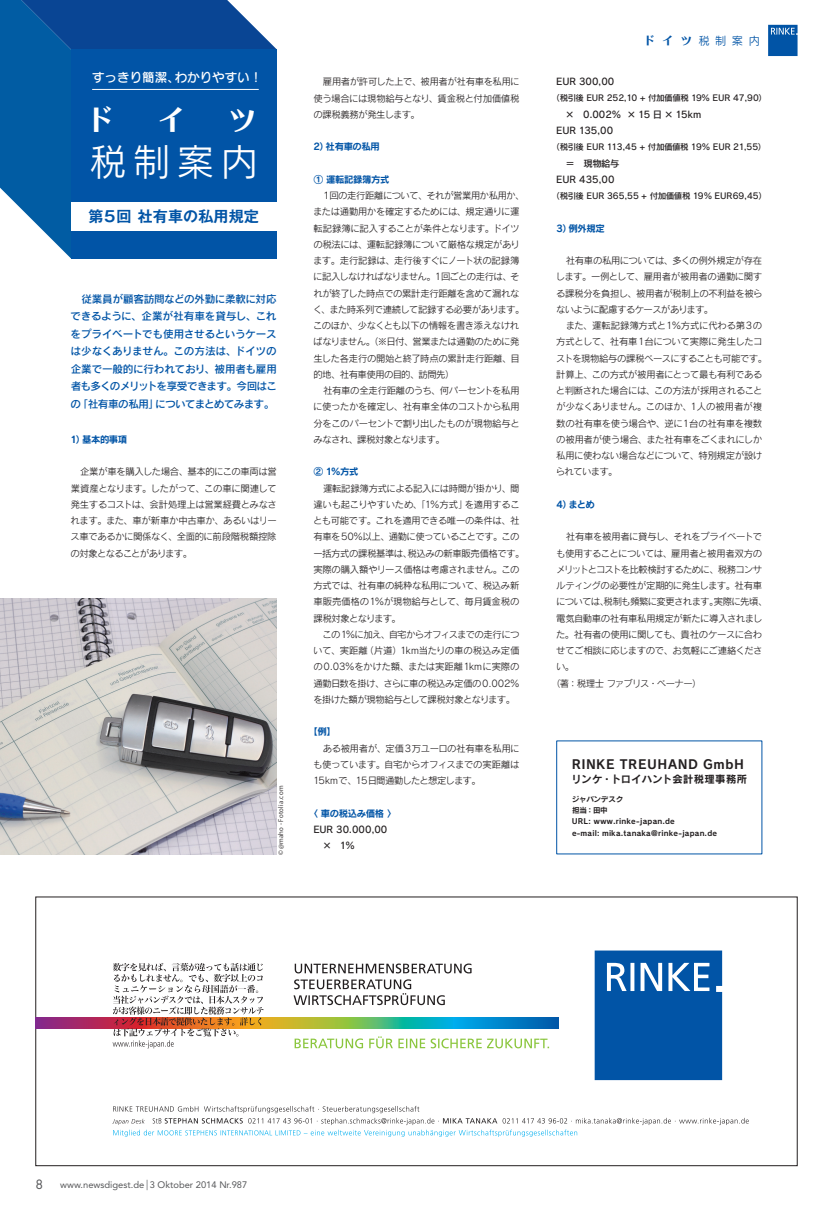
<style>
.page{position:relative;width:833px;height:1205px;background:#fff}
.page>*{position:absolute;margin:0;border:0;box-sizing:border-box;transform-origin:0 0}
.t1{font:37.5px "Rodin CID M";color:#fff}
.t2{font:31.25px "Chiaro CID B";color:#fff}
.t3{font:700 15px "Gothic MB101 Pro De";letter-spacing:.01em;color:#0154a6}
.body{font:12.5px "Rodin CID B";letter-spacing:.045em;color:#231f20}
.t4{font:12.5px "Seurat CID DB";color:#fff}
.t5{font:12.5px "Futura";color:#57585a}
.t6{font:11.25px "Rodin CID M";color:#0154a6}
.header_body{font:10.62px/17.5px "Rodin CID DB";letter-spacing:-.065em;color:#0154a6;text-align:justify}
.body-2{font:10.25px "Rodin CID B";letter-spacing:.035em;color:#231f20}
.body-3{font:9.38px/16.2px "Rodin CID M";letter-spacing:-.045em;color:#231f20;text-align:justify}
.body-4{font:9.38px "Rodin CID DB";color:#231f20}
.komidashi{font:9.38px "Rodin CID B";letter-spacing:-.04em;color:#0154a6}
.t7{font:9.38px "Avenir";color:#57585a}
.body-5{font:8.5px "Rodin CID DB";letter-spacing:-.04em;color:#231f20}
.body-6{font:7.5px "Rodin CID B";letter-spacing:.025em;color:#231f20}
.body-7{font:7.5px "Rodin CID B";letter-spacing:-.035em;color:#231f20}
.subhead{font:6.25px "Koz Go Pro";letter-spacing:.05em;color:#231f20}
.s1{font-family:"Chiaro CID B";font-size:12.5px}
</style>
<div class="page">
<svg style="left:0;top:0;width:71px;height:258px;fill:#015ca3"></svg>
<svg style="left:21px;top:0;width:255px;height:152px;background:#175aa0"></svg>
<div style="left:71px;top:49px;width:205px;height:210px;background:#0154a6"></div>
<hr style="left:92px;top:89px;width:167px;height:1px;background:#fff">
<img style="left:0;top:599px;width:276px;height:255px">
<svg style="left:768px;top:25px;width:29px;height:31px"></svg>
<div style="left:71px;top:202px;width:205px;height:28px;background:#fff"></div>
<svg style="left:293px;top:979px;width:152px;height:26px"></svg>
<svg style="left:295px;top:963px;width:176px;height:10px"></svg>
<svg style="left:35px;top:1017px;width:78px;height:11px"></svg>
<svg style="left:263px;top:1017px;width:86px;height:11px"></svg>
<svg style="left:349px;top:1017px;width:105px;height:11px"></svg>
<svg style="left:454px;top:1017px;width:104px;height:11px"></svg>
<svg style="left:594px;top:950px;width:128px;height:130px;background:#1964ae"></svg>
<svg style="left:112px;top:1106px;width:637px;height:31px"></svg>
<svg style="left:295px;top:1036px;width:254px;height:12px"></svg>
<svg style="left:113px;top:963px;width:150px;height:85px"></svg>
<p class="t4" style="left:92px;top:69px;width:172px">すっきり簡潔、わかりやすい！</p>
<p class="t2" style="left:84px;top:100px;width:33px">ド</p>
<p class="t2" style="left:156px;top:100px;width:33px">イ</p>
<p class="t2" style="left:227px;top:100px;width:33px">ツ</p>
<p class="t1" style="left:89px;top:138px;width:171px">税制案内</p>
<p class="t3" style="left:88px;top:204px;width:172px">第5回 社有車の私用規定</p>
<p class="header_body" style="left:70px;top:289px;width:208px">　従業員が顧客訪問などの外勤に柔軟に対応できるように、企業が社有車を貸与し、これをプライベートでも使用させるというケースは少なくありません。この方法は、ドイツの企業で一般的に行われており、被用者も雇用者も多くのメリットを享受できます。今回はこの「社有車の私用」についてまとめてみます。</p>
<p class="komidashi" style="left:70px;top:433px;width:58px">1）基本的事項</p>
<p class="body-3" style="left:71px;top:463px;width:208px">　企業が車を購入した場合、基本的にこの車両は営業資産となります。したがって、この車に関連して発生するコストは、会計処理上は営業経費とみなされます。また、車が新車か中古車か、あるいはリース車であるかに関係なく、全面的に前段階税額控除の対象となることがあります。</p>
<p class="subhead" style="left:277px;top:854px;width:70px;rotate:-90deg">©@maho - Fotolia.com</p>
<p class="body-3" style="left:313px;top:73px;width:208px">　雇用者が許可した上で、被用者が社有車を私用に使う場合には現物給与となり、賃金税と付加価値税の課税義務が発生します。</p>
<p class="komidashi" style="left:313px;top:140px;width:68px">2）社有車の私用</p>
<p class="komidashi" style="left:314px;top:173px;width:77px">① 運転記録簿方式</p>
<p class="body-3" style="left:313px;top:187px;width:213px;text-align:left">　１回の走行距離について、それが営業用か私用か、または通勤用かを確定するためには、規定通りに運転記録簿に記入することが条件となります。ドイツの税法には、運転記録簿について厳格な規定があります。走行記録は、走行後すぐにノート状の記録簿に記入しなければなりません。1回ごとの走行は、それが終了した時点での累計走行距離を含めて漏れなく、また時系列で連続して記録する必要があります。このほか、少なくとも以下の情報を書き添えなければなりません。（※日付、営業または通勤のために発生した各走行の開始と終了時点の累計走行距離、目的地、社有車使用の目的、訪問先）</p>
<p class="body-3" style="left:313px;top:382px;width:208px">　社有車の全走行距離のうち、何パーセントを私用に使ったかを確定し、社有車全体のコストから私用分をこのパーセントで割り出したものが現物給与とみなされ、課税対象となります。</p>
<p class="komidashi" style="left:314px;top:465px;width:46px">② 1％方式</p>
<p class="body-3" style="left:313px;top:480px;width:213px;text-align:left">　運転記録簿方式による記入には時間が掛かり、間違いも起こりやすいため、「1％方式」を適用することも可能です。これを適用できる唯一の条件は、社有車を50％以上、通勤に使っていることです。この一括方式の課税基準は、税込みの新車販売価格です。実際の購入額やリース価格は考慮されません。この方式では、社有車の純粋な私用について、税込み新車販売価格の1％が現物給与として、毎月賃金税の課税対象となります。</p>
<p class="body-3" style="left:313px;top:626px;width:208px">　この1％に加え、自宅からオフィスまでの走行について、実距離（片道）1km当たりの車の税込み定価の0.03％をかけた額、または実距離1kmに実際の通勤日数を掛け、さらに車の税込み定価の0.002％を掛けた額が現物給与として課税対象となります。</p>
<p class="komidashi" style="left:308px;top:725px;width:29px">【例】</p>
<p class="body-3" style="left:313px;top:740px;width:208px">　ある被用者が、定価3万ユーロの社有車を私用にも使っています。自宅からオフィスまでの実距離は15kmで、15日間通勤したと想定します。</p>
<p class="komidashi" style="left:309px;top:807px;width:89px">〈 車の税込み価格 〉</p>
<p class="body-4" style="left:313px;top:823px;width:76px">EUR 30.000,00</p>
<p class="body-4" style="left:314px;top:839px;width:43px">　×　1%</p>
<p class="t6" style="left:643px;top:34px;width:118px"><span class="s1">ドイツ</span>税制案内</p>
<p class="body-4" style="left:556px;top:76px;width:60px">EUR 300,00</p>
<p class="body-5" style="left:551px;top:92px;width:217px">（税引後 EUR 252,10 + 付加価値税 19％ EUR 47,90）</p>
<p class="body-4" style="left:556px;top:108px;width:146px">　×　0.002% × 15 日 × 15km</p>
<p class="body-4" style="left:556px;top:124px;width:59px">EUR 135,00</p>
<p class="body-5" style="left:551px;top:141px;width:216px">（税引後 EUR 113,45 + 付加価値税 19% EUR 21,55）</p>
<p class="body-4" style="left:556px;top:157px;width:65px">　＝　現物給与</p>
<p class="body-4" style="left:556px;top:173px;width:60px">EUR 435,00</p>
<p class="body-5" style="left:551px;top:190px;width:217px">（税引後 EUR 365,55 + 付加価値税 19% EUR69,45）</p>
<p class="komidashi" style="left:556px;top:222px;width:50px">3）例外規定</p>
<p class="body-3" style="left:556px;top:252px;width:208px">　社有車の私用については、多くの例外規定が存在します。一例として、雇用者が被用者の通勤に関する課税分を負担し、被用者が税制上の不利益を被らないように配慮するケースがあります。</p>
<p class="body-3" style="left:556px;top:317px;width:213px;text-align:left">　また、運転記録簿方式と1％方式に代わる第3の方式として、社有車1台について実際に発生したコストを現物給与の課税ベースにすることも可能です。計算上、この方式が被用者にとって最も有利であると判断された場合には、この方法が採用されることが少なくありません。このほか、1人の被用者が複数の社有車を使う場合や、逆に1台の社有車を複数の被用者が使う場合、また社有車をごくまれにしか私用に使わない場合などについて、特別規定が設けられています。</p>
<p class="komidashi" style="left:556px;top:498px;width:40px">4）まとめ</p>
<p class="body-3" style="left:556px;top:528px;width:213px;text-align:left">　社有車を被用者に貸与し、それをプライベートでも使用することについては、雇用者と被用者双方のメリットとコストを比較検討するために、税務コンサルティングの必要性が定期的に発生します。社有車については、税制も頻繁に変更されます。実際に先頃、電気自動車の社有車私用規定が新たに導入されました。社有者の使用に関しても、貴社のケースに合わせてご相談に応じますので、お気軽にご連絡ください。</p>
<p class="body-3" style="left:551px;top:675px;width:152px">（著：税理士 ファブリス・ベーナー）</p>
<p class="body" style="left:572px;top:756px;width:174px">RINKE TREUHAND GmbH</p>
<p class="body-2" style="left:571px;top:772px;width:177px">リンケ・トロイハント会計税理事務所</p>
<p class="body-7" style="left:572px;top:794px;width:53px">ジャパンデスク</p>
<p class="body-6" style="left:572px;top:805px;width:37px">担当：田中</p>
<p class="body-6" style="left:572px;top:816px;width:104px">URL: www.rinke-japan.de</p>
<p class="body-6" style="left:572px;top:828px;width:146px">e-mail: mika.tanaka@rinke-japan.de</p>
<p class="t5" style="left:35px;top:1176px;width:9px">8</p>
<p class="t7" style="left:60px;top:1179px;width:188px">www.newsdigest.de 3 Oktober 2014 Nr.987</p>
</div>
